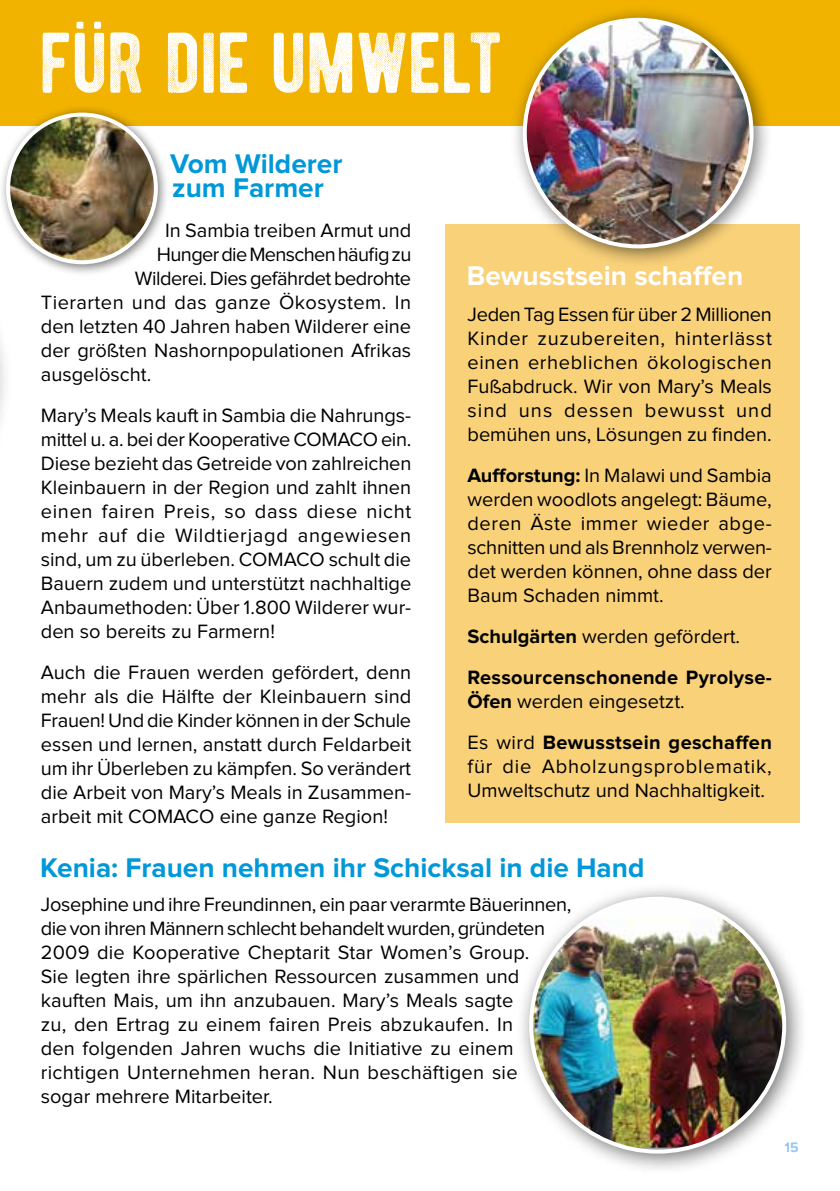
<style>
.page{position:relative;width:840px;height:1191px;background:#fff}
.page>*{position:absolute;margin:0;border:0;box-sizing:border-box;transform-origin:0 0}
.t1{font:86px "BERNIERDISTRESSED";letter-spacing:-.01em;color:#fff}
.t2{font:70px "BERNIERDISTRESSED";color:#fff}
.t3{font:700 28px/24px "Proxima Nova";color:#0098d8}
.t4{font:700 28px "Proxima Nova";color:#fff}
.t5{font:20px/24px "Proxima Nova";color:#000;text-align:justify}
.t6{font:700 20px/41px "Proxima Nova";letter-spacing:.015em;color:#000}
.t7{font:20px "Proxima Nova";letter-spacing:.025em;color:#000}
.t8{font:20px "Proxima Nova";letter-spacing:-.025em;color:#000}
.t9{font:20px "Proxima Nova";letter-spacing:-.035em;color:#000}
.t10{font:600 14px "Proxima Nova";color:#9ccaee}
.s1{font-weight:700}
.s2{font-weight:400}
</style>
<div class="page">
<div style="left:0;top:0;width:839px;height:126px;background:#f1b300"></div>
<div style="left:445px;top:224px;width:354px;height:598px;background:#f9d179"></div>
<div style="left:509px;top:5px;width:263px;height:263px;background:#000;opacity:.54"></div>
<img style="left:524px;top:20px;width:227px;height:226px;border-radius:113px">
<div style="left:514px;top:882px;width:293px;height:293px;background:#000;opacity:.54"></div>
<img style="left:531px;top:898px;width:252px;height:249px">
<div style="left:0;top:105px;width:170px;height:171px;background:#000;opacity:.54"></div>
<img style="left:8px;top:116px;width:148px;height:146px">
<div style="left:6px;top:113px;width:152px;height:151px;border:4px solid #fff;border-radius:50%"></div>
<h2 class="t2" style="left:19px;top:31px;width:13px;rotate:-90deg">:</h2>
<h1 class="t1" style="left:39px;top:-8px;width:466px">FUR DIE UMWELT</h1>
<h3 class="t3" style="left:170px;top:153px;width:174px">Vom Wilderer zum Farmer</h3>
<p class="t5" style="left:165px;top:219px;width:247px">In Sambia treiben Armut und</p>
<p class="t9" style="left:157px;top:245px;width:256px">Hunger die Menschen häufig zu</p>
<p class="t8" style="left:135px;top:269px;width:277px">Wilderei. Dies gefährdet bedrohte</p>
<p class="t7" style="left:41px;top:293px;width:371px">Tierarten und das ganze Ökosystem. In</p>
<p class="t5" style="left:41px;top:315px;width:371px">den letzten 40 Jahren haben Wilderer eine</p>
<p class="t5" style="left:41px;top:339px;width:372px">der größten Nashornpopulationen Afrikas</p>
<p class="t5" style="left:41px;top:363px;width:112px">ausgelöscht.</p>
<p class="t5" style="left:41px;top:404px;width:372px">Mary’s Meals kauft in Sambia die Nahrungs&shy;mittel u. a. bei der Kooperative COMACO ein.<br>Diese bezieht das Getreide von zahlreichen Kleinbauern in der Region und zahlt ihnen einen fairen Preis, so dass diese nicht mehr auf die Wildtierjagd angewiesen sind, um zu überleben. COMACO schult die Bauern zudem und unterstützt nachhaltige Anbaumethoden: Über 1.800 Wilderer wur&shy;den so bereits zu Farmern!</p>
<p class="t5" style="left:41px;top:661px;width:372px">Auch die Frauen werden gefördert, denn mehr als die Hälfte der Kleinbauern sind Frauen! Und die Kinder können in der Schule essen und lernen, anstatt durch Feldarbeit um ihr Überleben zu kämpfen. So verändert die Arbeit von Mary’s Meals in Zusammen&shy;arbeit mit COMACO eine ganze Region!</p>
<h3 class="t4" style="left:466px;top:263px;width:278px">Bewusstsein schaffen</h3>
<p class="t5" style="left:467px;top:303px;width:306px">Jeden Tag Essen für über 2 Millionen Kinder zuzubereiten, hinterlässt einen erheblichen ökologischen Fußabdruck. Wir von Mary’s Meals sind uns dessen bewusst und bemühen uns, Lösungen zu finden.</p>
<p class="t5" style="left:467px;top:464px;width:306px"><span class="s1">Aufforstung:</span> In Malawi und Sambia werden woodlots angelegt: Bäume, deren Äste immer wieder abge&shy;schnitten und als Brennholz verwen&shy;det werden können, ohne dass der Baum Schaden nimmt.</p>
<p class="t6" style="left:467px;top:616px;width:305px">Schulgärten <span class="s2">werden gefördert.<br></span>Ressourcenschonende Pyrolyse-</p>
<p class="t6" style="left:467px;top:681px;width:306px">Öfen <span class="s2">werden eingesetzt.<br>Es wird</span> Bewusstsein geschaffen</p>
<p class="t5" style="left:467px;top:755px;width:305px">für die Abholzungsproblematik,<br>Umweltschutz und Nachhaltigkeit.</p>
<h3 class="t3" style="left:40px;top:857px;width:605px">Kenia: Frauen nehmen ihr Schicksal in die Hand</h3>
<p class="t5" style="left:41px;top:893px;width:532px;text-align:left">Josephine und ihre Freundinnen, ein paar verarmte Bäuerinnen, die von ihren Männern schlecht behandelt wurden, gründeten 2009 die Kooperative Cheptarit Star Women’s Group.<br>Sie legten ihre spärlichen Ressourcen zusammen und kauften Mais, um ihn anzubauen. Mary’s Meals sagte<br>zu, den Ertrag zu einem fairen Preis abzukaufen. In<br>den folgenden Jahren wuchs die Initiative zu einem richtigen Unternehmen heran. Nun beschäftigen sie sogar mehrere Mitarbeiter.</p>
<p class="t10" style="left:784px;top:1140px;width:15px">15</p>
</div>
